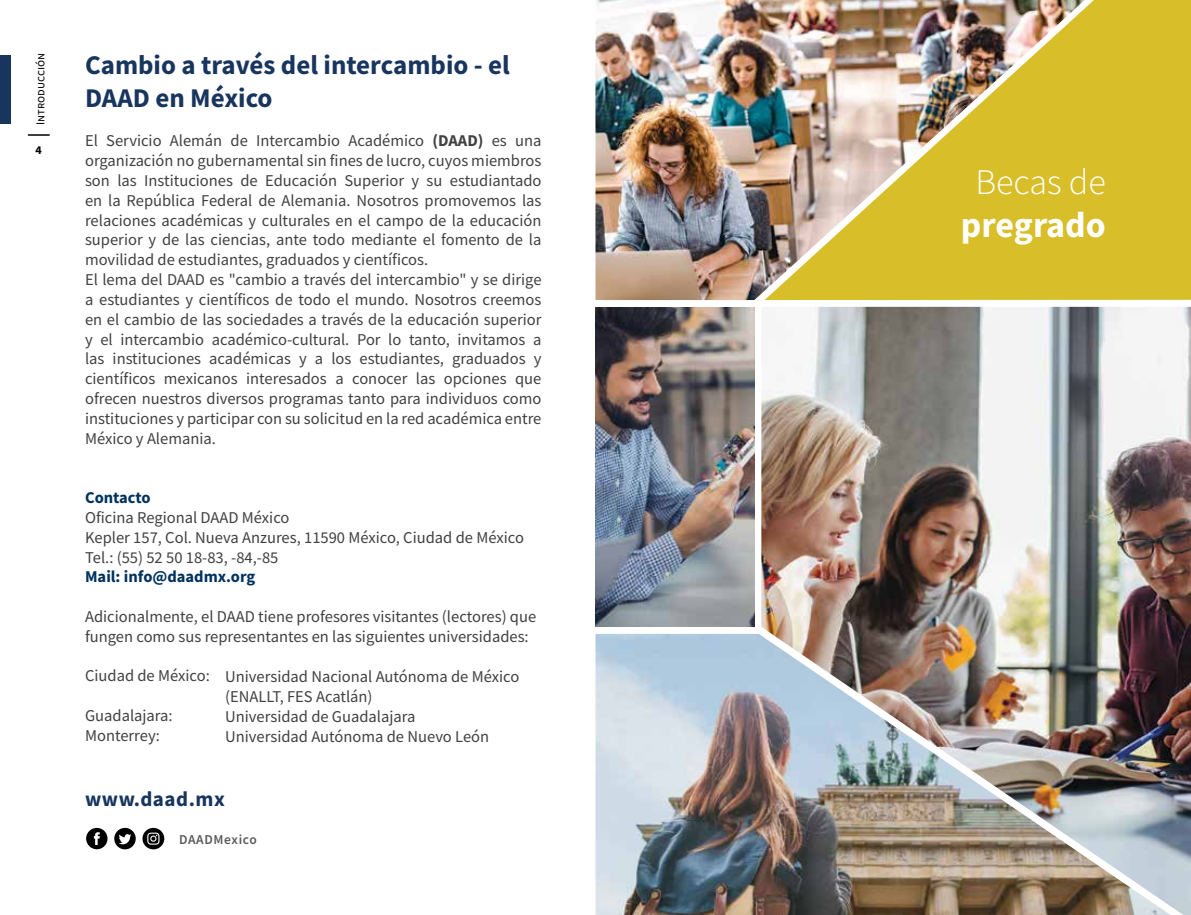
<style>
.page{position:relative;width:1191px;height:915px;background:#fff}
.page>*{position:absolute;margin:0;border:0;box-sizing:border-box;transform-origin:0 0}
.t1{font:700 36px "Source Sans Pro";color:#fff}
.t2{font:300 36px "Source Sans Pro";color:#fff}
.t3{font:700 27px/32.4px "Source Sans Pro";color:#18355e}
.t4{font:700 21px "Source Sans Pro";letter-spacing:.025em;color:#18355e}
.t5{font:16.5px/19.8px "Source Sans Pro";color:#414042}
.t6{font:700 16.5px "Source Sans Pro";color:#00325f}
.t7{font:600 13.5px "Source Sans Pro";letter-spacing:.05em;color:#58595b}
.t8{font:12px "Source Sans Pro";color:#000}
.t9{font:700 12px "Source Sans Pro";color:#000}
.s1{font-weight:700}
</style>
<div class="page">
<svg style="left:86px;top:827px;width:21px;height:22px"></svg>
<svg style="left:114px;top:827px;width:22px;height:22px"></svg>
<div style="left:1084px;top:0;width:107px;height:300px;background:#d8be28"></div>
<img style="left:595px;top:0;width:489px;height:300px">
<img style="left:595px;top:307px;width:159px;height:319px">
<img style="left:595px;top:634px;width:166px;height:280px">
<img style="left:761px;top:307px;width:430px;height:607px">
<hr style="left:28px;top:134px;width:22px;height:2px;background:#000">
<div style="left:0;top:56px;width:11px;height:68px;background:#18355e"></div>
<svg style="left:142px;top:827px;width:22px;height:22px"></svg>
<p class="t8" style="left:33px;top:125px;width:73px;rotate:-90deg">Introducción</p>
<p class="t9" style="left:36px;top:141px;width:8px">4</p>
<h2 class="t3" style="left:85px;top:49px;width:426px">Cambio a través del intercambio - el<br>DAAD en México</h2>
<p class="t5" style="left:85px;top:131px;width:458px">El Servicio Alemán de Intercambio Académico <span class="s1">(DAAD)</span> es una organización no gubernamental sin fines de lucro, cuyos miembros son las Instituciones de Educación Superior y su estudiantado en la República Federal de Alemania. Nosotros promovemos las relaciones académicas y culturales en el campo de la educación superior y de las ciencias, ante todo mediante el fomento de la movilidad de estudiantes, graduados y científicos.<br>El lema del DAAD es "cambio a través del intercambio" y se dirige a estudiantes y científicos de todo el mundo. Nosotros creemos en el cambio de las sociedades a través de la educación superior y el intercambio académico-cultural. Por lo tanto, invitamos a las instituciones académicas y a los estudiantes, graduados y científicos mexicanos interesados a conocer las opciones que ofrecen nuestros diversos programas tanto para individuos como instituciones y participar con su solicitud en la red académica entre México y Alemania.</p>
<p class="t6" style="left:85px;top:486px;width:67px">Contacto</p>
<p class="t5" style="left:85px;top:507px;width:440px">Oficina Regional DAAD México<br>Kepler 157, Col. Nueva Anzures, 11590 México, Ciudad de México<br>Tel.: (55) 52 50 18-83, -84,-85</p>
<p class="t6" style="left:85px;top:565px;width:172px">Mail: info@daadmx.org</p>
<p class="t5" style="left:85px;top:606px;width:453px">Adicionalmente, el DAAD tiene profesores visitantes (lectores) que fungen como sus representantes en las siguientes universidades:</p>
<p class="t5" style="left:85px;top:665px;width:126px">Ciudad de México:</p>
<p class="t5" style="left:85px;top:705px;width:89px">Guadalajara:<br>Monterrey:</p>
<p class="t5" style="left:225px;top:666px;width:296px">Universidad Nacional Autónoma de México (ENALLT, FES Acatlán)<br>Universidad de Guadalajara<br>Universidad Autónoma de Nuevo León</p>
<p class="t4" style="left:85px;top:784px;width:141px">www.daad.mx</p>
<p class="t7" style="left:179px;top:830px;width:79px">DAADMexico</p>
<h1 class="t2" style="left:975px;top:160px;width:132px">Becas de</h1>
<h1 class="t1" style="left:961px;top:201px;width:147px">pregrado</h1>
</div>
